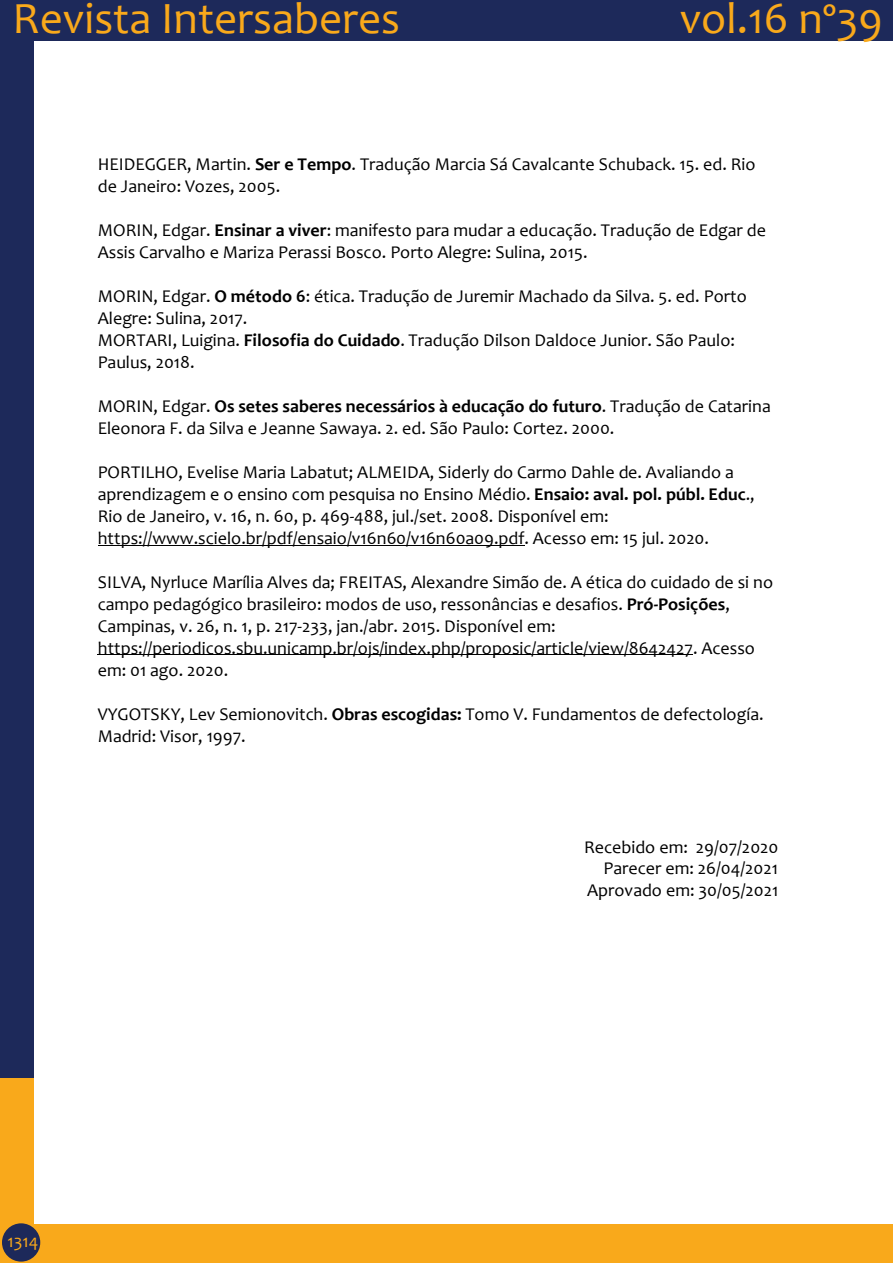
<style>
.page{position:relative;width:893px;height:1263px;background:#fff}
.page>*{position:absolute;margin:0;border:0;box-sizing:border-box;transform-origin:0 0}
.t1{font:45px "Candara";color:#f9a91b}
.t2{font:18px/21.9px "Candara";color:#000}
.t3{font:18px "Candara";color:#f9a91b}
.s1{font-weight:700}
</style>
<div class="page">
<div style="left:0;top:0;width:33px;height:1081px;background:#1d295a"></div>
<div style="left:0;top:0;width:893px;height:41px;background:#1d295a"></div>
<div style="left:0;top:1078px;width:33px;height:185px;background:#f9a91b"></div>
<div style="left:21px;top:1224px;width:872px;height:39px;background:#f9a91b"></div>
<div style="left:2px;top:1223px;width:38px;height:38px;background:#1d295a;border-radius:50%"></div>
<hr style="left:98px;top:545px;width:426px;height:1px;background:#000">
<hr style="left:98px;top:655px;width:595px;height:1px;background:#000">
<h1 class="t1" style="left:13px;top:-9px;width:389px">Revista Intersaberes</h1>
<h1 class="t1" style="left:680px;top:-9px;width:205px">vol.16 nº39</h1>
<p class="t2" style="left:98px;top:153px;width:659px">HEIDEGGER, Martin. <span class="s1">Ser e Tempo</span>. Tradução Marcia Sá Cavalcante Schuback. 15. ed. Rio de Janeiro: Vozes, 2005.</p>
<p class="t2" style="left:98px;top:219px;width:670px">MORIN, Edgar. <span class="s1">Ensinar a viver</span>: manifesto para mudar a educação. Tradução de Edgar de<br>Assis Carvalho e Mariza Perassi Bosco. Porto Alegre: Sulina, 2015.</p>
<p class="t2" style="left:98px;top:285px;width:651px">MORIN, Edgar. <span class="s1">O método 6</span>: ética. Tradução de Juremir Machado da Silva. 5. ed. Porto Alegre: Sulina, 2017.<br>MORTARI, Luigina. <span class="s1">Filosofia do Cuidado</span>. Tradução Dilson Daldoce Junior. São Paulo:<br>Paulus, 2018.</p>
<p class="t2" style="left:98px;top:395px;width:675px">MORIN, Edgar. <span class="s1">Os setes saberes necessários à educação do futuro</span>. Tradução de Catarina<br>Eleonora F. da Silva e Jeanne Sawaya. 2. ed. São Paulo: Cortez. 2000.</p>
<p class="t2" style="left:98px;top:461px;width:659px">PORTILHO, Evelise Maria Labatut; ALMEIDA, Siderly do Carmo Dahle de. Avaliando a aprendizagem e o ensino com pesquisa no Ensino Médio. <span class="s1">Ensaio: aval. pol. públ. Educ</span>., Rio de Janeiro, v. 16, n. 60, p. 469-488, jul./set. 2008. Disponível em: https://www.scielo.br/pdf/ensaio/v16n60/v16n60a09.pdf. Acesso em: 15 jul. 2020.</p>
<p class="t2" style="left:98px;top:571px;width:677px">SILVA, Nyrluce Marília Alves da; FREITAS, Alexandre Simão de. A ética do cuidado de si no campo pedagógico brasileiro: modos de uso, ressonâncias e desafios. <span class="s1">Pró-Posições</span>, Campinas, v. 26, n. 1, p. 217-233, jan./abr. 2015. Disponível em: https://periodicos.sbu.unicamp.br/ojs/index.php/proposic/article/view/8642427. Acesso em: 01 ago. 2020.</p>
<p class="t2" style="left:98px;top:703px;width:667px">VYGOTSKY, Lev Semionovitch. <span class="s1">Obras escogidas:</span> Tomo V. Fundamentos de defectología.<br>Madrid: Visor, 1997.</p>
<p class="t3" style="left:8px;top:1229px;width:32px">1314</p>
<p class="t2" style="left:584px;top:835px;width:196px;text-align:right">Recebido em: 29/07/2020<br>Parecer em: 26/04/2021<br>Aprovado em: 30/05/2021</p>
</div>
